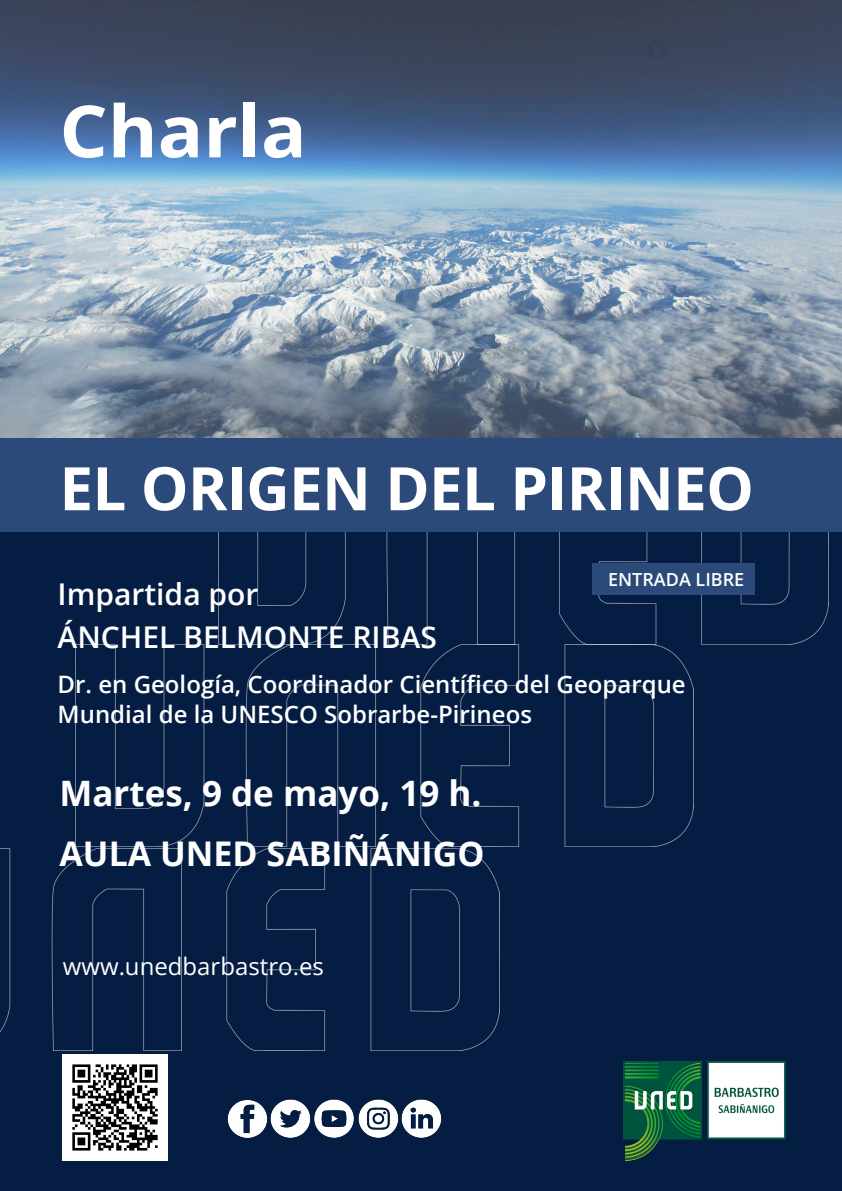
<style>
.page{position:relative;width:842px;height:1191px;background:#fff}
.page>*{position:absolute;margin:0;border:0;box-sizing:border-box;transform-origin:0 0}
.t1{font:700 72px "Open Sans";color:#fff;scale:1.05 1}
.t2{font:700 60px "Open Sans";letter-spacing:-.01em;color:#fff}
.t3{font:700 35px "Open Sans";color:#fff}
.t4{font:700 34px "Open Sans";color:#fff}
.t5{font:600 30px "Open Sans";color:#fff}
.t6{font:600 24px/30px "Open Sans";color:#fff}
.t7{font:24px "Open Sans";color:#fff}
.t8{font:600 18px "Open Sans";color:#fff}
</style>
<div class="page">
<div style="left:0;top:438px;width:842px;height:753px;background:#051d43"></div>
<img style="left:76px;top:644px;width:617px;height:202px">
<img style="left:218px;top:532px;width:610px;height:112px">
<img style="left:63px;top:1055px;width:105px;height:105px">
<img style="left:227px;top:1099px;width:215px;height:39px">
<img style="left:623px;top:1062px;width:162px;height:98px">
<img style="left:0;top:0;width:842px;height:438px">
<img style="left:0;top:848px;width:500px;height:202px">
<div style="left:0;top:438px;width:842px;height:94px;background:#2b4a79"></div>
<div style="left:593px;top:563px;width:162px;height:32px;background:#2b4a79"></div>
<p class="t1" style="left:60px;top:80px;width:237px">Charla</p>
<p class="t2" style="left:59px;top:446px;width:696px">EL ORIGEN DEL PIRINEO</p>
<p class="t8" style="left:608px;top:567px;width:138px">ENTRADA LIBRE</p>
<p class="t5" style="left:58px;top:574px;width:202px">Impartida por</p>
<p class="t5" style="left:58px;top:617px;width:381px">ÁNCHEL BELMONTE RIBAS</p>
<p class="t6" style="left:58px;top:668px;width:630px">Dr. en Geología, Coordinador Científico del Geoparque<br>Mundial de la UNESCO Sobrarbe-Pirineos</p>
<p class="t3" style="left:60px;top:768px;width:423px">Martes, 9 de mayo, 19 h.</p>
<p class="t4" style="left:60px;top:829px;width:427px">AULA UNED SABIÑÁNIGO</p>
<p class="t7" style="left:63px;top:950px;width:263px">www.unedbarbastro.es</p>
</div>
